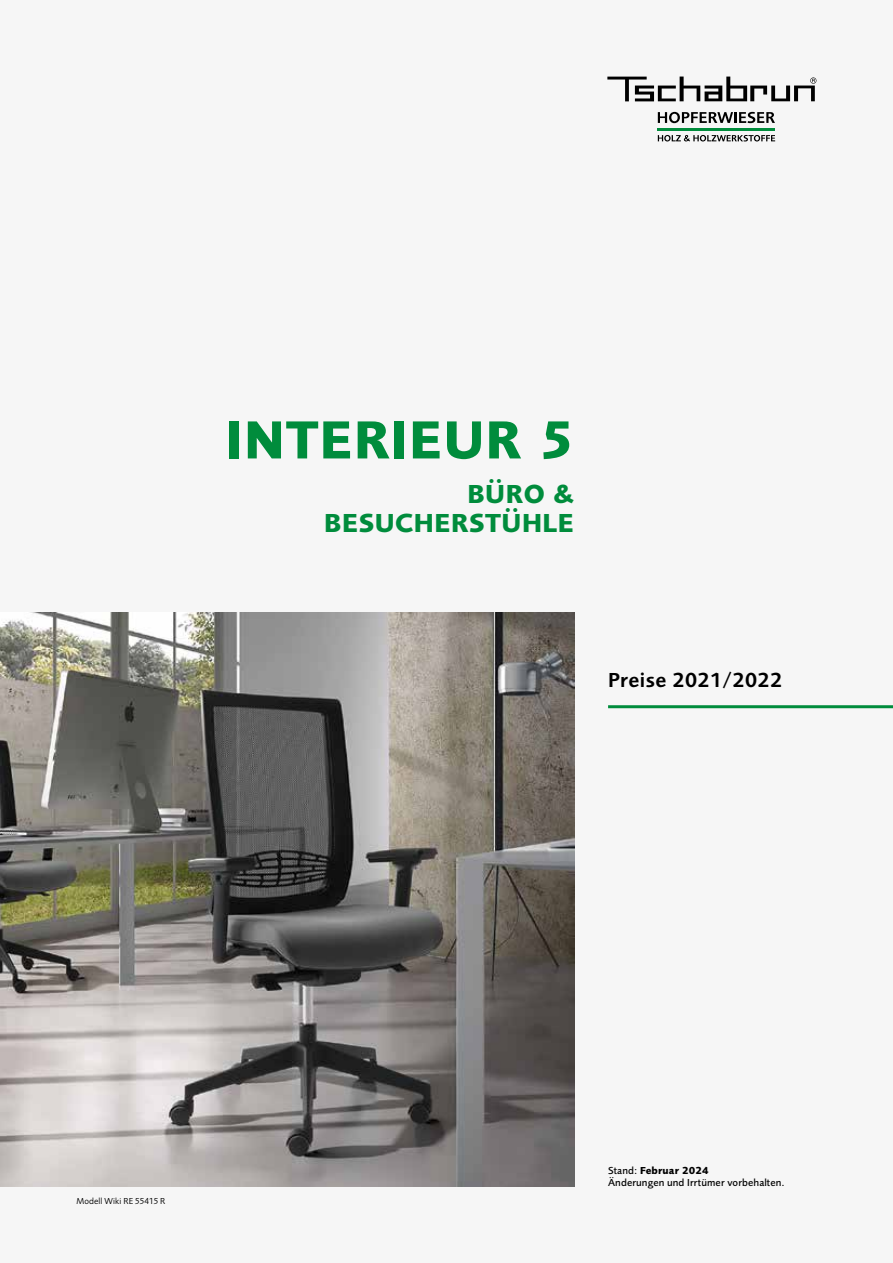
<style>
.page{position:relative;width:893px;height:1263px;background:#f6f6f6}
.page>*{position:absolute;margin:0;border:0;box-sizing:border-box;transform-origin:0 0}
.t1{font:700 55.5px "Foundry Sans";letter-spacing:.02em;color:#008c3c}
.t2{font:700 27px/28.5px "Foundry Sans";letter-spacing:.02em;color:#008c3c;text-align:right}
.t3{font:600 21px "Foundry Sans";letter-spacing:.02em;color:#000}
.t4{font:500 10.5px/12px "Foundry Sans";letter-spacing:.01em;color:#000}
.t5{font:9px "Foundry Sans";letter-spacing:.01em;color:#000}
.s1{font-weight:700}
</style>
<div class="page">
<hr style="left:658px;top:128px;width:117px;height:3px;background:#008c3c">
<svg style="left:658px;top:135px;width:117px;height:6px"></svg>
<svg style="left:658px;top:112px;width:117px;height:11px"></svg>
<svg style="left:607px;top:77px;width:209px;height:24px"></svg>
<img style="left:0;top:612px;width:574px;height:574px">
<hr style="left:608px;top:705px;width:285px;height:3px;background:#008c3c">
<h1 class="t1" style="left:226px;top:407px;width:350px">INTERIEUR 5</h1>
<h2 class="t2" style="left:324px;top:480px;width:251px">BÜRO &amp;<br>BESUCHERSTÜHLE</h2>
<h3 class="t3" style="left:608px;top:668px;width:176px">Preise 2021/2022</h3>
<p class="t5" style="left:77px;top:1196px;width:90px">Modell Wiki RE 55415 R</p>
<p class="t4" style="left:608px;top:1165px;width:178px">Stand: <span class="s1">Februar 2024<br></span>Änderungen und Irrtümer vorbehalten.</p>
</div>
